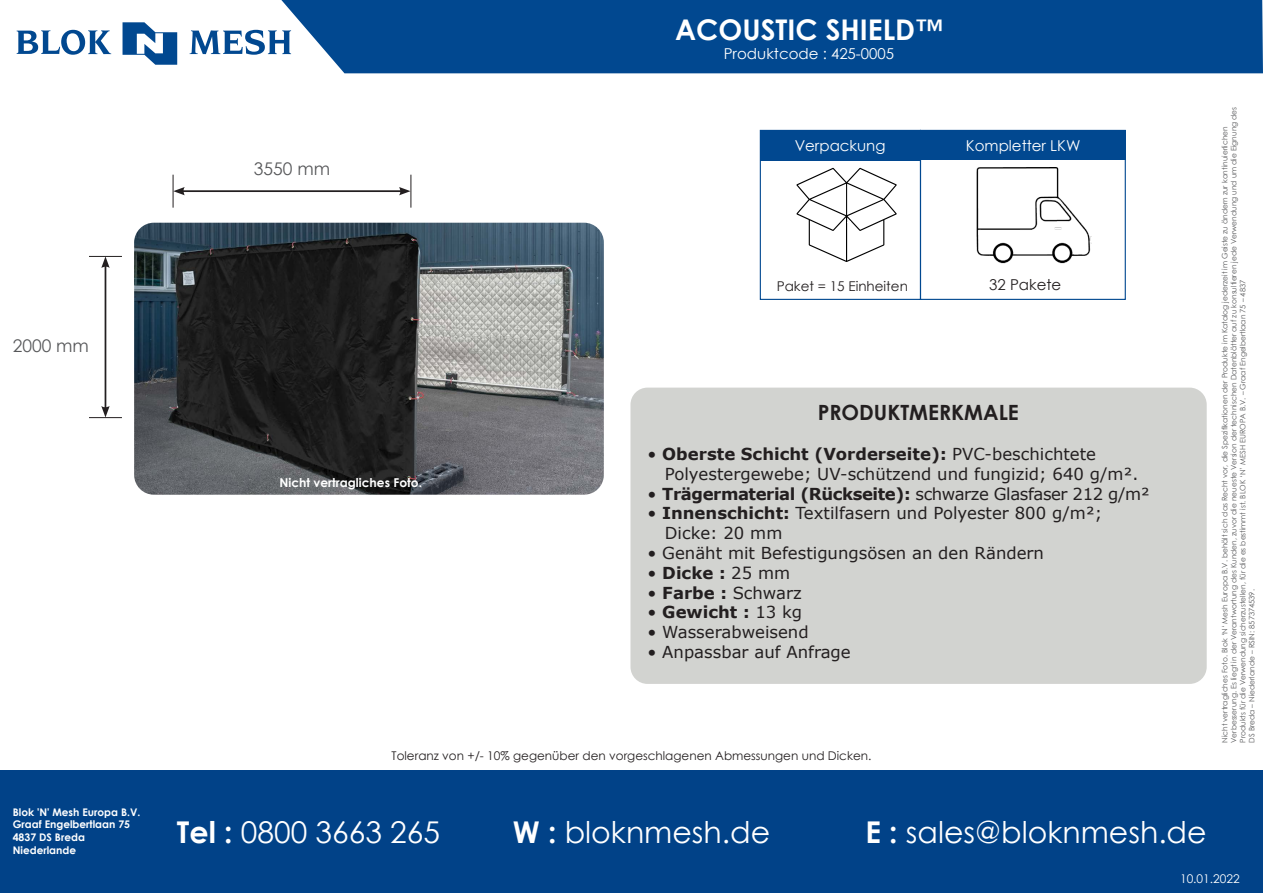
<style>
.page{position:relative;width:1263px;height:893px;background:#fff}
.page>*{position:absolute;margin:0;border:0;box-sizing:border-box;transform-origin:0 0}
.t1{font:30px "Century Gothic";color:#fff}
.t2{font:700 28.5px "Century Gothic";color:#fff}
.t3{font:700 21px "Century Gothic";color:#231f20}
.t4{font:17.4px "Century Gothic";color:#57585a}
.t5{font:16.5px "Verdana";color:#231f20}
.t6{font:700 16.5px "Verdana";color:#231f20}
.t7{font:700 16.5px "Verdana";letter-spacing:-.025em;color:#231f20}
.t8{font:15px "Century Gothic";color:#fff}
.t9{font:15px "Century Gothic";color:#231f20}
.t10{font:13.5px "Century Gothic";color:#231f20}
.t11{font:700 12.15px "Century Gothic";color:#fff}
.t12{font:12px "Century Gothic";color:#231f20}
.t13{font:12px "Century Gothic";color:#fff}
.t14{font:700 10.5px/12.6px "Century Gothic";color:#fff}
.t15{font:7.5px/9px "Century Gothic";color:#57585a}
.s1{font-weight:400}
.s2{font-weight:700}
</style>
<div class="page">
<svg style="left:17px;top:30px;width:94px;height:25px"></svg>
<svg style="left:123px;top:22px;width:54px;height:43px"></svg>
<svg style="left:190px;top:30px;width:91px;height:25px"></svg>
<div style="left:281px;top:0;width:982px;height:73px;background:#014890"></div>
<div style="left:0;top:770px;width:1263px;height:123px;background:#014288"></div>
<img style="left:134px;top:223px;width:470px;height:272px">
<hr style="left:105px;top:265px;width:1px;height:144px;background:#231f20">
<svg style="left:101px;top:257px;width:9px;height:11px"></svg>
<svg style="left:101px;top:406px;width:9px;height:11px"></svg>
<hr style="left:89px;top:256px;width:33px;height:1px;background:#231f20">
<hr style="left:89px;top:417px;width:33px;height:1px;background:#231f20">
<hr style="left:182px;top:190px;width:220px;height:2px;background:#231f20">
<svg style="left:174px;top:187px;width:11px;height:8px"></svg>
<svg style="left:399px;top:187px;width:11px;height:8px"></svg>
<hr style="left:173px;top:175px;width:1px;height:33px;background:#231f20">
<hr style="left:410px;top:175px;width:1px;height:33px;background:#231f20">
<div style="left:630px;top:388px;width:577px;height:296px;background:#d2d3d0;border-radius:17px"></div>
<div style="left:760px;top:130px;width:161px;height:170px;border:1px solid #014890"></div>
<div style="left:760px;top:130px;width:160px;height:31px;background:#014890"></div>
<div style="left:920px;top:130px;width:206px;height:170px;border:1px solid #014890"></div>
<div style="left:920px;top:130px;width:206px;height:30px;background:#014890"></div>
<img style="left:976px;top:167px;width:115px;height:97px">
<svg style="left:796px;top:167px;width:101px;height:95px"></svg>
<hr style="left:846px;top:183px;width:1px;height:34px;background:#000">
<p class="t4" style="left:13px;top:333px;width:78px">2000 mm</p>
<h3 class="t14" style="left:13px;top:805px;width:129px">Blok 'N' Mesh Europa B.V.<br>Graaf Engelbertlaan 75<br>4837 DS Breda<br>Niederlande</h3>
<p class="t4" style="left:254px;top:156px;width:78px">3550 mm</p>
<p class="t11" style="left:279px;top:473px;width:144px">Nicht vertragliches Foto.</p>
<p class="t2" style="left:675px;top:8px;width:270px">ACOUSTIC SHIELD™</p>
<p class="t8" style="left:724px;top:43px;width:172px">Produktcode : 425-0005</p>
<p class="t8" style="left:795px;top:135px;width:92px">Verpackung</p>
<p class="t8" style="left:966px;top:135px;width:116px">Kompletter LKW</p>
<p class="t10" style="left:777px;top:276px;width:133px">Paket = 15 Einheiten</p>
<p class="t9" style="left:989px;top:275px;width:74px">32 Pakete</p>
<p class="t3" style="left:818px;top:397px;width:203px">PRODUKTMERKMALE</p>
<p class="t6" style="left:647px;top:442px;width:450px"><span class="s1">•</span> Oberste Schicht (Vorderseite): <span class="s1">PVC-beschichtete</span></p>
<p class="t5" style="left:665px;top:462px;width:475px">Polyestergewebe; UV-schützend und fungizid; 640 g/m².</p>
<p class="t7" style="left:647px;top:482px;width:504px"><span class="s1">•</span> Trägermaterial (Rückseite): <span class="s1">schwarze Glasfaser 212 g/m²</span></p>
<p class="t5" style="left:647px;top:502px;width:456px">• <span class="s2">Innenschicht:</span> Textilfasern und Polyester 800 g/m²;</p>
<p class="t5" style="left:665px;top:522px;width:119px">Dicke: 20 mm</p>
<p class="t5" style="left:647px;top:542px;width:398px">• Genäht mit Befestigungsösen an den Rändern</p>
<p class="t6" style="left:647px;top:561px;width:144px"><span class="s1">•</span> Dicke : <span class="s1">25 mm</span></p>
<p class="t5" style="left:647px;top:581px;width:156px">• <span class="s2">Farbe :</span> Schwarz</p>
<p class="t6" style="left:647px;top:601px;width:156px"><span class="s1">•</span> Gewicht : <span class="s1">13 kg</span></p>
<p class="t5" style="left:647px;top:621px;width:163px">• Wasserabweisend</p>
<p class="t5" style="left:647px;top:641px;width:205px">• Anpassbar auf Anfrage</p>
<p class="t12" style="left:392px;top:748px;width:481px">Toleranz von +/- 10% gegenüber den vorgeschlagenen Abmessungen und Dicken.</p>
<p class="t15" style="left:1220px;top:743px;width:637px;rotate:-90deg">Nicht vertragliches Foto. Blok ‘N‘ Mesh Europa B.V. behält sich das Recht vor, die Spezifikationen der Produkte im Katalog jederzeit im Geiste zu ändern zur kontinuierlichen<br>Verbesserung. Es liegt in der Verantwortung des Kunden, zuvor die neueste Version der technischen Datenblätter auf zu konsultieren jede Verwendung und um die Eignung des<br>Produkts für die Verwendung sicherzustellen, für die es bestimmt ist. BLOK ‘N’ MESH EUROPA B.V. – Graaf Engelbertlaan 75 – 4837</p>
<p class="t15" style="left:1247px;top:743px;width:155px;rotate:-90deg">DS Breda – Niederlande – RSIN: 857374539.</p>
<h1 class="t1" style="left:177px;top:811px;width:265px"><span class="s2">Tel :</span> 0800 3663 265</h1>
<h1 class="t1" style="left:513px;top:811px;width:259px"><span class="s2">W :</span> bloknmesh.de</h1>
<h1 class="t1" style="left:865px;top:811px;width:343px"><span class="s2">E :</span> sales@bloknmesh.de</h1>
<p class="t13" style="left:1180px;top:870px;width:61px">10.01.2022</p>
</div>
